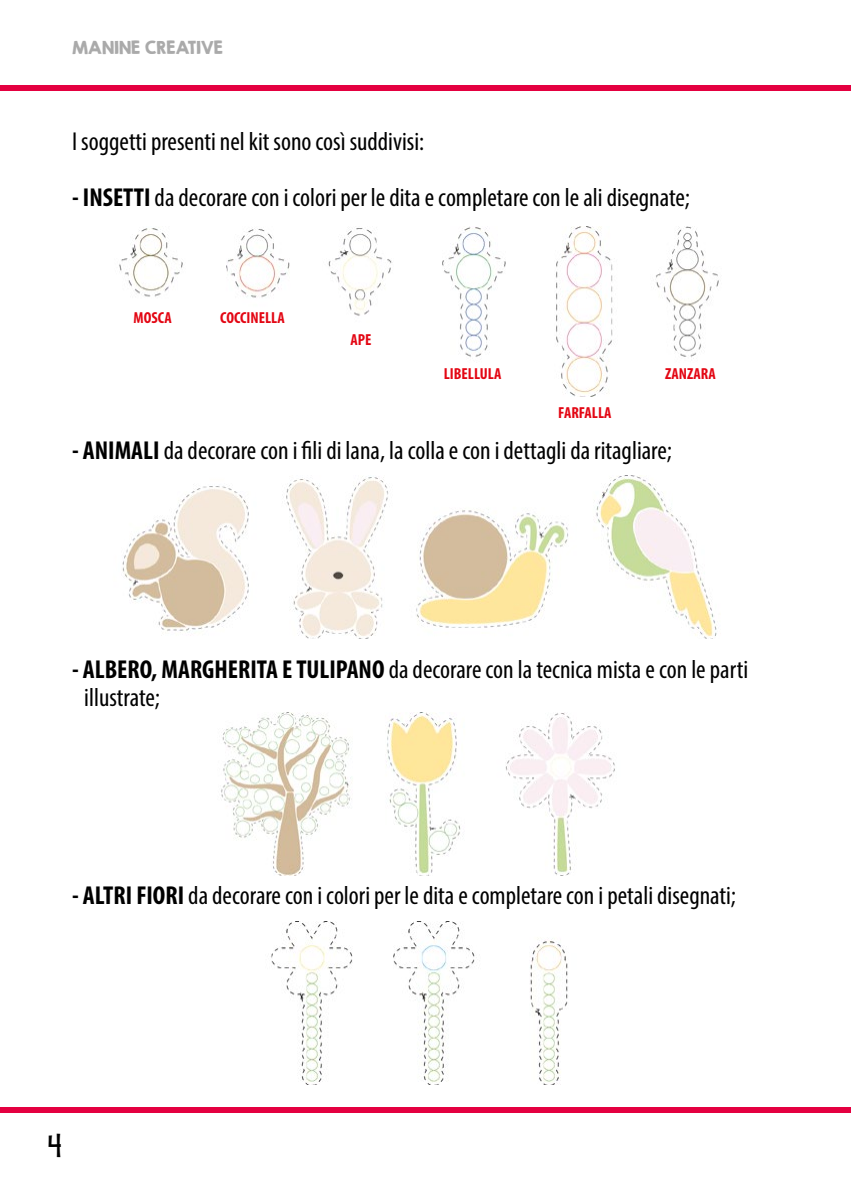
<style>
.page{position:relative;width:851px;height:1191px;background:#fff}
.page>*{position:absolute;margin:0;border:0;box-sizing:border-box;transform-origin:0 0}
.t1{font:condensed 26px/28px "Myriad Pro";color:#000}
.t2{font:24px "KG She Persisted";color:#000}
.t3{font:700 condensed 16px "Myriad Pro";color:#e30613}
.t4{font:16px "KG Second Chances Solid";color:#aaa}
.s1{font-weight:700}
</style>
<div class="page">
<img style="left:119px;top:226px;width:600px;height:170px">
<img style="left:122px;top:475px;width:595px;height:163px">
<img style="left:221px;top:712px;width:394px;height:163px">
<img style="left:271px;top:921px;width:297px;height:163px">
<div style="left:0;top:85px;width:850px;height:5px;background:#e40040"></div>
<div style="left:0;top:1107px;width:850px;height:5px;background:#e40040"></div>
<p class="t4" style="left:72px;top:38px;width:152px">MANINE CREATIVE</p>
<p class="t1" style="left:72px;top:127px;width:353px">I soggetti presenti nel kit sono così suddivisi:</p>
<p class="t1" style="left:72px;top:183px;width:619px"><span class="s1">- INSETTI</span> da decorare con i colori per le dita e completare con le ali disegnate;</p>
<p class="t3" style="left:133px;top:308px;width:40px">MOSCA</p>
<p class="t3" style="left:220px;top:308px;width:66px">COCCINELLA</p>
<p class="t3" style="left:350px;top:330px;width:22px">APE</p>
<p class="t3" style="left:444px;top:363px;width:59px">LIBELLULA</p>
<p class="t3" style="left:665px;top:363px;width:52px">ZANZARA</p>
<p class="t3" style="left:558px;top:402px;width:55px">FARFALLA</p>
<p class="t1" style="left:72px;top:436px;width:601px"><span class="s1">- ANIMALI</span> da decorare con i fili di lana, la colla e con i dettagli da ritagliare;</p>
<p class="t1" style="left:84px;top:655px;width:665px;text-indent:-12px"><span class="s1">- ALBERO, MARGHERITA E TULIPANO</span> da decorare con la tecnica mista e con le parti illustrate;</p>
<p class="t1" style="left:72px;top:881px;width:665px"><span class="s1">- ALTRI FIORI</span> da decorare con i colori per le dita e completare con i petali disegnati;</p>
<p class="t2" style="left:48px;top:1127px;width:15px">4</p>
</div>
